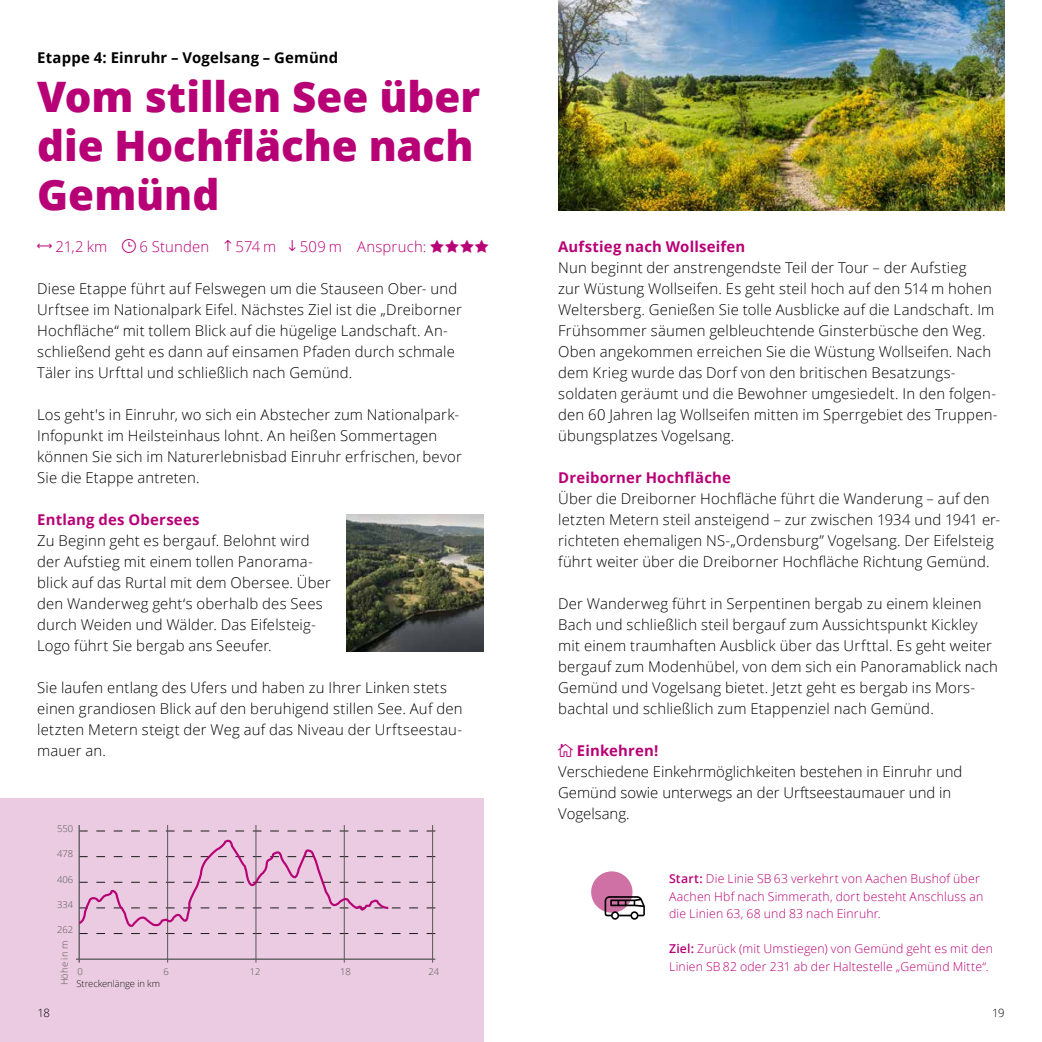
<style>
.page{position:relative;width:1042px;height:1042px;background:#fff}
.page>*{position:absolute;margin:0;border:0;box-sizing:border-box;transform-origin:0 0}
.t1{font:800 42px/49px "Open Sans";color:#b80076}
.t2{font:300 14.88px/21px "Open Sans";letter-spacing:.01em;color:#000}
.t3{font:700 14.88px "Open Sans";letter-spacing:.015em;color:#b80076}
.t4{font:700 14.88px "Open Sans";letter-spacing:.015em;color:#000}
.t5{font:300 14.88px "Open Sans";letter-spacing:.015em;color:#b80076}
.t6{font:300 12.25px/17.5px "Open Sans";letter-spacing:.015em;color:#b80076}
.t7{font:300 11.38px "Open Sans";color:#000}
.t8{font:300 9.45px "Open Sans";color:#575756}
.t9{font:300 9.45px "Open Sans";letter-spacing:-.01em;color:#1a1a18}
.s1{font-weight:600}
</style>
<div class="page">
<img style="left:558px;top:0;width:447px;height:210px">
<img style="left:346px;top:514px;width:138px;height:137px">
<div style="left:0;top:798px;width:484px;height:244px;background:#ebcbe1"></div>
<hr style="left:76px;top:958px;width:359px;height:2px;background:#575756">
<svg style="left:78px;top:830px;width:357px;height:1px"></svg>
<hr style="left:79px;top:825px;width:1px;height:137px;background:#575756">
<hr style="left:167px;top:825px;width:1px;height:137px;background:#575756">
<hr style="left:255px;top:825px;width:1px;height:137px;background:#575756">
<hr style="left:344px;top:825px;width:1px;height:137px;background:#575756">
<hr style="left:432px;top:825px;width:1px;height:137px;background:#575756">
<svg style="left:78px;top:837px;width:357px;height:97px"></svg>
<div style="left:591px;top:871px;width:41px;height:42px;background:#cf71a5;border-radius:50%"></div>
<svg style="left:604px;top:896px;width:41px;height:23px"></svg>
<p class="t4" style="left:37px;top:47px;width:303px">Etappe 4: Einruhr – Vogelsang – Gemünd</p>
<h1 class="t1" style="left:37px;top:70px;width:444px">Vom stillen See über die Hochfläche nach<br>Gemünd</h1>
<p class="t5" style="left:56px;top:236px;width:53px">21,2 km</p>
<p class="t5" style="left:139px;top:236px;width:71px">6 Stunden</p>
<p class="t5" style="left:236px;top:236px;width:42px">574 m</p>
<p class="t5" style="left:300px;top:236px;width:128px">509 m Anspruch:</p>
<p class="t2" style="left:37px;top:278px;width:426px">Diese Etappe führt auf Felswegen um die Stauseen Ober- und Urftsee im Nationalpark Eifel. Nächstes Ziel ist die „Dreiborner Hochfläche“ mit tollem Blick auf die hügelige Landschaft. An&shy;schließend geht es dann auf einsamen Pfaden durch schmale Täler ins Urfttal und schließlich nach Gemünd.</p>
<p class="t2" style="left:37px;top:404px;width:426px">Los geht's in Einruhr, wo sich ein Abstecher zum Nationalpark-Infopunkt im Heilsteinhaus lohnt. An heißen Sommertagen können Sie sich im Naturerlebnisbad Einruhr erfrischen, bevor Sie die Etappe antreten.</p>
<p class="t3" style="left:37px;top:509px;width:164px">Entlang des Obersees</p>
<p class="t2" style="left:37px;top:530px;width:295px">Zu Beginn geht es bergauf. Belohnt wird der Aufstieg mit einem tollen Panorama&shy;blick auf das Rurtal mit dem Obersee. Über den Wanderweg geht‘s oberhalb des Sees durch Weiden und Wälder. Das Eifelsteig-Logo führt Sie bergab ans Seeufer.</p>
<p class="t2" style="left:37px;top:677px;width:427px">Sie laufen entlang des Ufers und haben zu Ihrer Linken stets einen grandiosen Blick auf den beruhigend stillen See. Auf den letzten Metern steigt der Weg auf das Niveau der Urftseestau&shy;mauer an.</p>
<p class="t8" style="left:57px;top:822px;width:18px">550</p>
<p class="t8" style="left:57px;top:847px;width:18px">478</p>
<p class="t8" style="left:57px;top:873px;width:18px">406</p>
<p class="t8" style="left:57px;top:898px;width:18px">334</p>
<p class="t8" style="left:57px;top:923px;width:18px">262</p>
<p class="t8" style="left:58px;top:985px;width:46px;rotate:-90deg">Höhe in m</p>
<p class="t8" style="left:77px;top:965px;width:7px">0</p>
<p class="t8" style="left:164px;top:965px;width:7px">6</p>
<p class="t8" style="left:250px;top:965px;width:12px">12</p>
<p class="t8" style="left:340px;top:965px;width:12px">18</p>
<p class="t8" style="left:428px;top:965px;width:12px">24</p>
<p class="t9" style="left:77px;top:977px;width:85px">Streckenlänge in km</p>
<p class="t3" style="left:558px;top:236px;width:189px">Aufstieg nach Wollseifen</p>
<p class="t2" style="left:558px;top:257px;width:441px">Nun beginnt der anstrengendste Teil der Tour – der Aufstieg<br>zur Wüstung Wollseifen. Es geht steil hoch auf den 514 m hohen Weltersberg. Genießen Sie tolle Ausblicke auf die Landschaft. Im Frühsommer säumen gelbleuchtende Ginsterbüsche den Weg.<br>Oben angekommen erreichen Sie die Wüstung Wollseifen. Nach dem Krieg wurde das Dorf von den britischen Besatzungs&shy;soldaten geräumt und die Bewohner umgesiedelt. In den folgen&shy;den 60 Jahren lag Wollseifen mitten im Sperrgebiet des Truppen&shy;übungsplatzes Vogelsang.</p>
<p class="t3" style="left:558px;top:467px;width:174px">Dreiborner Hochfläche</p>
<p class="t2" style="left:558px;top:488px;width:443px">Über die Dreiborner Hochfläche führt die Wanderung – auf den letzten Metern steil ansteigend – zur zwischen 1934 und 1941 er&shy;richteten ehemaligen NS-„Ordensburg” Vogelsang. Der Eifelsteig führt weiter über die Dreiborner Hochfläche Richtung Gemünd.</p>
<p class="t2" style="left:558px;top:593px;width:441px">Der Wanderweg führt in Serpentinen bergab zu einem kleinen Bach und schließlich steil bergauf zum Aussichtspunkt Kickley mit einem traumhaften Ausblick über das Urfttal. Es geht weiter bergauf zum Modenhübel, von dem sich ein Panoramablick nach Gemünd und Vogelsang bietet. Jetzt geht es bergab ins Mors&shy;bachtal und schließlich zum Etappenziel nach Gemünd.</p>
<p class="t3" style="left:577px;top:740px;width:83px">Einkehren!</p>
<p class="t2" style="left:558px;top:761px;width:406px">Verschiedene Einkehrmöglichkeiten bestehen in Einruhr und<br>Gemünd sowie unterwegs an der Urftseestaumauer und in<br>Vogelsang.</p>
<p class="t6" style="left:669px;top:870px;width:316px"><span class="s1">Start:</span> Die Linie SB 63 verkehrt von Aachen Bushof über<br>Aachen Hbf nach Simmerath, dort besteht Anschluss an die Linien 63, 68 und 83 nach Einruhr.</p>
<p class="t6" style="left:669px;top:940px;width:325px"><span class="s1">Ziel:</span> Zurück (mit Umstiegen) von Gemünd geht es mit den<br>Linien SB 82 oder 231 ab der Haltestelle „Gemünd Mitte“.</p>
<p class="t7" style="left:37px;top:1005px;width:14px">18</p>
<p class="t7" style="left:992px;top:1005px;width:14px">19</p>
</div>
